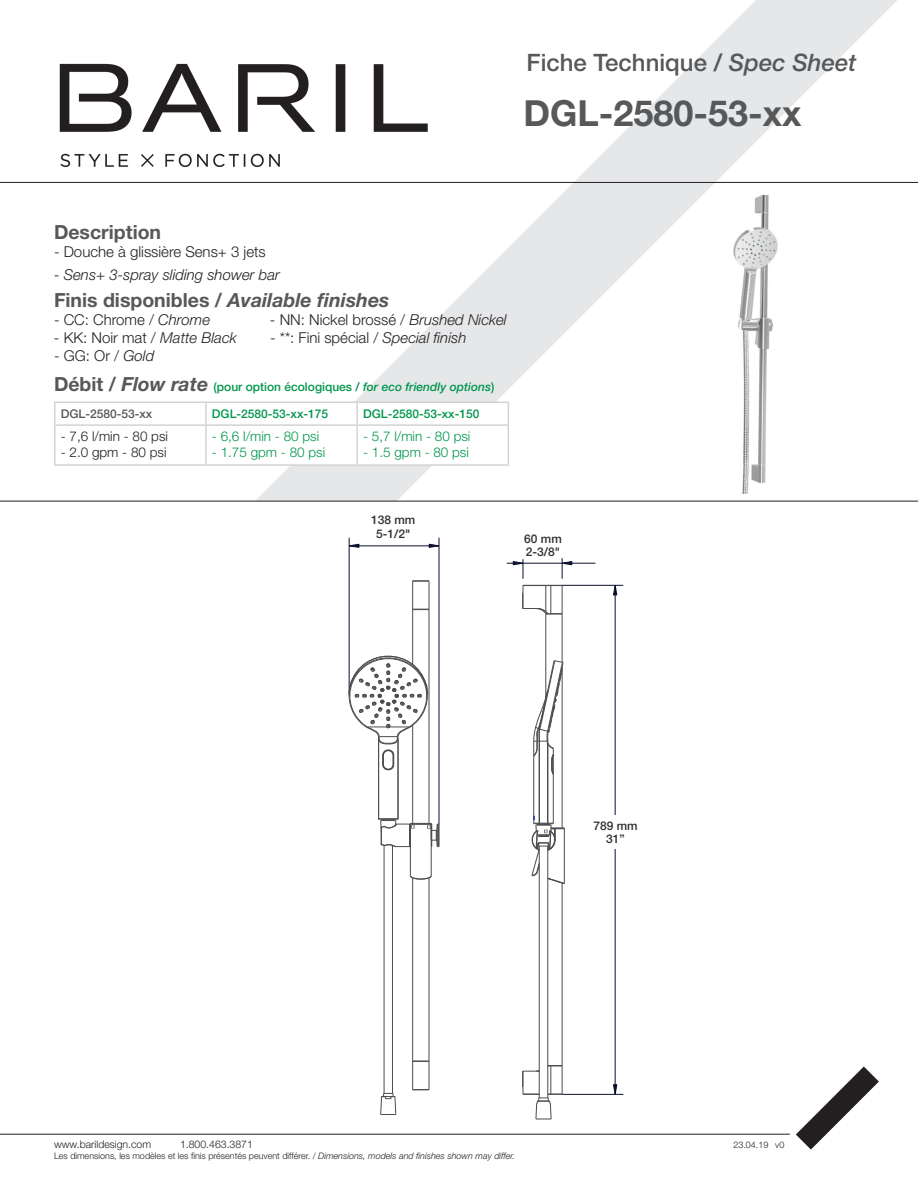
<style>
.page{position:relative;width:918px;height:1188px;background:#fff}
.page>*{position:absolute;margin:0;border:0;box-sizing:border-box;transform-origin:0 0}
.t1{font:700 36px "Helvetica Neue LT Std";color:#57585a}
.t2{font:500 24px "Helvetica Neue LT Std";color:#57585a}
.t3{font:700 19.5px "Helvetica Neue LT Std";color:#57585a}
.t4{font:300 15px "Helvetica Neue LT Std";color:#231f20}
.t5{font:italic 300 15px "Helvetica Neue LT Std";color:#231f20}
.t6{font:300 13.5px "Helvetica Neue LT Std";color:#00964c}
.t7{font:300 13.5px "Helvetica Neue LT Std";color:#231f20}
.t8{font:500 12px "Helvetica Neue LT Std";color:#00964c}
.t9{font:500 12px "Helvetica Neue LT Std";color:#312f30}
.t10{font:500 12px "Helvetica Neue LT Std";color:#57585a}
.t11{font:300 10.5px "Helvetica Neue LT Std";color:#231f20}
.t12{font:300 9px "Helvetica Neue LT Std";color:#231f20}
.s1{font-style:italic}
.s2{font-weight:700;font-size:19.5px;color:#57585a}
.s3{font-weight:700;font-style:italic;font-size:19.5px;color:#57585a}
</style>
<div class="page">
<img style="left:59px;top:63px;width:196px;height:105px">
<hr style="left:0;top:1134px;width:790px;height:1px;background:#231f20">
<svg style="left:796px;top:1066px;width:83px;height:84px"></svg>
<svg style="left:255px;top:0;width:643px;height:501px"></svg>
<hr style="left:0;top:501px;width:918px;height:1px;background:#231f20">
<hr style="left:0;top:182px;width:918px;height:1px;background:#231f20">
<hr style="left:54px;top:402px;width:152px;height:1px;background:#d2d3d2">
<hr style="left:54px;top:403px;width:2px;height:21px;background:#d2d3d2">
<svg style="left:55px;top:402px;width:454px;height:62px"></svg>
<hr style="left:54px;top:424px;width:152px;height:2px;background:#d2d3d2">
<hr style="left:54px;top:426px;width:2px;height:38px;background:#d2d3d2">
<hr style="left:206px;top:424px;width:151px;height:2px;background:#d2d3d2">
<hr style="left:205px;top:426px;width:2px;height:38px;background:#d2d3d2">
<hr style="left:357px;top:424px;width:152px;height:2px;background:#d2d3d2">
<hr style="left:356px;top:426px;width:2px;height:38px;background:#d2d3d2">
<hr style="left:508px;top:426px;width:1px;height:38px;background:#d2d3d2">
<hr style="left:54px;top:464px;width:152px;height:2px;background:#d2d3d2">
<hr style="left:206px;top:464px;width:151px;height:2px;background:#d2d3d2">
<hr style="left:357px;top:464px;width:152px;height:2px;background:#d2d3d2">
<img style="left:730px;top:189px;width:88px;height:304px">
<svg style="left:613px;top:586px;width:4px;height:9px"></svg>
<svg style="left:613px;top:1084px;width:4px;height:10px"></svg>
<svg style="left:429px;top:544px;width:10px;height:4px"></svg>
<svg style="left:350px;top:544px;width:9px;height:4px"></svg>
<hr style="left:562px;top:1094px;width:61px;height:1px;background:#0c0f2f">
<svg style="left:513px;top:559px;width:11px;height:20px"></svg>
<svg style="left:562px;top:558px;width:10px;height:21px"></svg>
<hr style="left:615px;top:585px;width:1px;height:509px;background:#0c0f2f">
<hr style="left:562px;top:585px;width:61px;height:1px;background:#0c0f2f">
<hr style="left:507px;top:563px;width:88px;height:1px;background:#0c0f2f">
<hr style="left:349px;top:538px;width:1px;height:156px;background:#0c0f2f">
<hr style="left:439px;top:538px;width:1px;height:286px;background:#0c0f2f">
<hr style="left:349px;top:546px;width:90px;height:1px;background:#0c0f2f">
<hr style="left:533px;top:756px;width:1px;height:67px;background:#4c4d4e">
<hr style="left:539px;top:846px;width:1px;height:252px;background:#4c4d4e">
<hr style="left:539px;top:741px;width:1px;height:83px;background:#4c4d4e">
<hr style="left:545px;top:614px;width:1px;height:84px;background:#4c4d4e">
<hr style="left:547px;top:744px;width:1px;height:80px;background:#4c4d4e">
<hr style="left:547px;top:846px;width:1px;height:252px;background:#4c4d4e">
<hr style="left:548px;top:744px;width:1px;height:79px;background:#4c4d4e">
<hr style="left:553px;top:774px;width:1px;height:49px;background:#4c4d4e">
<hr style="left:562px;top:883px;width:1px;height:211px;background:#4c4d4e">
<hr style="left:562px;top:671px;width:1px;height:157px;background:#4c4d4e">
<hr style="left:562px;top:586px;width:1px;height:76px;background:#4c4d4e">
<svg style="left:413px;top:1061px;width:16px;height:1px"></svg>
<hr style="left:378px;top:739px;width:1px;height:80px;background:#4c4d4e">
<hr style="left:384px;top:845px;width:1px;height:248px;background:#4c4d4e">
<hr style="left:392px;top:845px;width:1px;height:248px;background:#4c4d4e">
<hr style="left:398px;top:737px;width:1px;height:82px;background:#4c4d4e">
<hr style="left:412px;top:878px;width:1px;height:212px;background:#4c4d4e">
<hr style="left:412px;top:725px;width:1px;height:98px;background:#4c4d4e">
<hr style="left:412px;top:581px;width:1px;height:83px;background:#4c4d4e">
<hr style="left:410px;top:840px;width:1px;height:36px;background:#4c4d4e">
<hr style="left:429px;top:878px;width:1px;height:212px;background:#4c4d4e">
<hr style="left:429px;top:581px;width:1px;height:242px;background:#4c4d4e">
<hr style="left:431px;top:840px;width:1px;height:36px;background:#4c4d4e">
<svg style="left:413px;top:609px;width:16px;height:1px"></svg>
<svg style="left:412px;top:1089px;width:18px;height:2px"></svg>
<svg style="left:412px;top:580px;width:18px;height:2px"></svg>
<svg style="left:522px;top:1065px;width:41px;height:55px"></svg>
<svg style="left:522px;top:585px;width:41px;height:30px"></svg>
<svg style="left:533px;top:660px;width:31px;height:115px"></svg>
<svg style="left:531px;top:816px;width:34px;height:91px"></svg>
<svg style="left:410px;top:875px;width:22px;height:5px"></svg>
<svg style="left:380px;top:1093px;width:16px;height:22px"></svg>
<svg style="left:378px;top:818px;width:62px;height:29px"></svg>
<svg style="left:348px;top:647px;width:82px;height:123px"></svg>
<div style="left:587px;top:815px;width:57px;height:34px;background:#fff"></div>
<p class="t2" style="left:526px;top:48px;width:331px">Fiche Technique / <span class="s1">Spec Sheet</span></p>
<p class="t1" style="left:524px;top:91px;width:280px">DGL-2580-53-xx</p>
<p class="t3" style="left:54px;top:220px;width:109px">Description</p>
<p class="t4" style="left:54px;top:243px;width:213px">- Douche à glissière Sens+ 3 jets</p>
<p class="t5" style="left:54px;top:265px;width:227px">- Sens+ 3-spray sliding shower bar</p>
<p class="t3" style="left:54px;top:288px;width:337px">Finis disponibles / <span class="s1">Available finishes</span></p>
<p class="t4" style="left:54px;top:310px;width:158px">- CC: Chrome / <span class="s1">Chrome</span></p>
<p class="t4" style="left:270px;top:310px;width:238px">- NN: Nickel brossé / <span class="s1">Brushed Nickel</span></p>
<p class="t4" style="left:54px;top:328px;width:184px">- KK: Noir mat / <span class="s1">Matte Black</span></p>
<p class="t4" style="left:270px;top:328px;width:198px">- **: Fini spécial / <span class="s1">Special finish</span></p>
<p class="t4" style="left:54px;top:346px;width:102px">- GG: Or / <span class="s1">Gold</span></p>
<p class="t8" style="left:54px;top:379px;width:442px"><span class="s2">Débit /</span> <span class="s3">Flow rate</span> (pour option écologiques / <span class="s1">for eco friendly options</span>)</p>
<p class="t10" style="left:61px;top:407px;width:93px">DGL-2580-53-xx</p>
<p class="t8" style="left:212px;top:407px;width:118px">DGL-2580-53-xx-175</p>
<p class="t8" style="left:363px;top:407px;width:118px">DGL-2580-53-xx-150</p>
<p class="t7" style="left:61px;top:428px;width:109px">- 7,6 l/min - 80 psi</p>
<p class="t7" style="left:61px;top:444px;width:107px">- 2.0 gpm - 80 psi</p>
<p class="t6" style="left:212px;top:428px;width:109px">- 6,6 l/min - 80 psi</p>
<p class="t6" style="left:212px;top:444px;width:115px">- 1.75 gpm - 80 psi</p>
<p class="t6" style="left:363px;top:428px;width:109px">- 5,7 l/min - 80 psi</p>
<p class="t6" style="left:363px;top:444px;width:107px">- 1.5 gpm - 80 psi</p>
<p class="t9" style="left:371px;top:513px;width:46px">138 mm</p>
<p class="t9" style="left:376px;top:527px;width:36px">5-1/2"</p>
<p class="t9" style="left:524px;top:531px;width:39px">60 mm</p>
<p class="t9" style="left:526px;top:545px;width:36px">2-3/8"</p>
<p class="t9" style="left:594px;top:818px;width:46px">789 mm</p>
<p class="t9" style="left:606px;top:832px;width:20px">31”</p>
<p class="t11" style="left:54px;top:1138px;width:99px">www.barildesign.com</p>
<p class="t11" style="left:180px;top:1138px;width:74px">1.800.463.3871</p>
<p class="t12" style="left:733px;top:1139px;width:37px">23.04.19</p>
<p class="t12" style="left:54px;top:1150px;width:463px">Les dimensions, les modèles et les finis présentés peuvent différer. / <span class="s1">Dimensions, models and finishes shown may differ.</span></p>
<p class="t12" style="left:775px;top:1140px;width:11px">v0</p>
</div>
